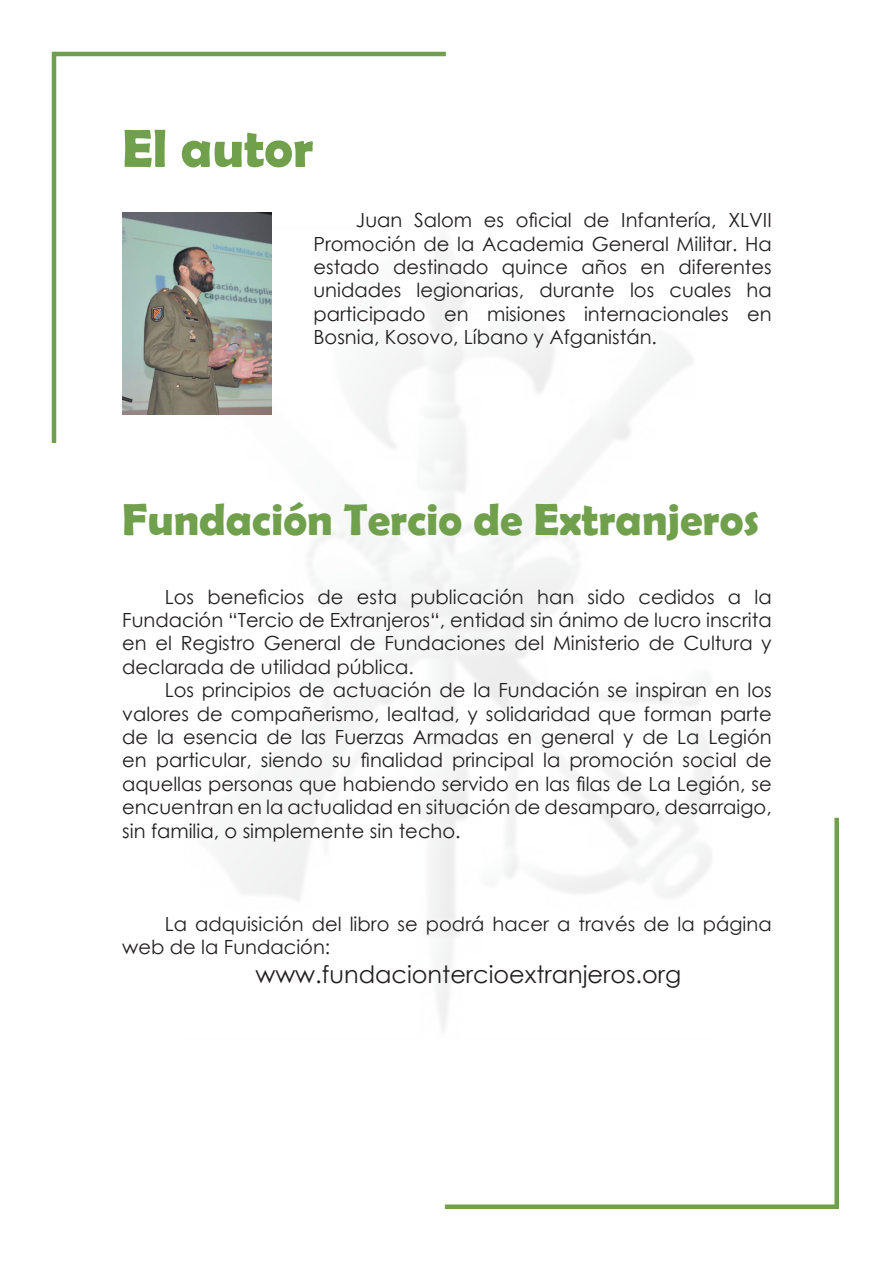
<style>
.page{position:relative;width:893px;height:1263px;background:#fff}
.page>*{position:absolute;margin:0;border:0;box-sizing:border-box;transform-origin:0 0}
.t1{font:700 54px "Berlin Sans FB Demi";color:#71a04d}
.t2{font:700 45px "Berlin Sans FB Demi";color:#71a04d}
.t3{font:24px "Century Gothic";color:#231f20}
.t4{font:19.5px/23.4px "Century Gothic";color:#231f20;text-align:justify}
</style>
<div class="page">
<img style="left:182px;top:226px;width:530px;height:804px">
<img style="left:122px;top:213px;width:149px;height:201px">
<hr style="left:55px;top:52px;width:391px;height:4px;background:#71a04d">
<hr style="left:52px;top:52px;width:4px;height:391px;background:#71a04d">
<div style="left:445px;top:1204px;width:391px;height:5px;background:#71a04d"></div>
<div style="left:834px;top:818px;width:5px;height:391px;background:#71a04d"></div>
<p class="t1" style="left:122px;top:117px;width:193px">El autor</p>
<p class="t4" style="left:313px;top:208px;width:460px;text-indent:43px">Juan Salom es oficial de Infantería, XLVII Promoción de la Academia General Militar. Ha estado destinado quince años en diferentes unidades legionarias, durante los cuales ha participado en misiones internacionales en Bosnia, Kosovo, Líbano y Afganistán.</p>
<p class="t2" style="left:122px;top:493px;width:639px">Fundación Tercio de Extranjeros</p>
<p class="t4" style="left:122px;top:584px;width:651px;text-indent:43px">Los beneficios de esta publicación han sido cedidos a la Fundación “Tercio de Extranjeros“, entidad sin ánimo de lucro inscrita en el Registro General de Fundaciones del Ministerio de Cultura y declarada de utilidad pública.</p>
<p class="t4" style="left:122px;top:678px;width:651px;text-indent:43px">Los principios de actuación de la Fundación se inspiran en los valores de compañerismo, lealtad, y solidaridad que forman parte de la esencia de las Fuerzas Armadas en general y de La Legión en particular, siendo su finalidad principal la promoción social de aquellas personas que habiendo servido en las filas de La Legión, se encuentran en la actualidad en situación de desamparo, desarraigo, sin familia, o simplemente sin techo.</p>
<p class="t4" style="left:122px;top:912px;width:651px;text-indent:43px">La adquisición del libro se podrá hacer a través de la página web de la Fundación:</p>
<p class="t3" style="left:255px;top:958px;width:427px">www.fundaciontercioextranjeros.org</p>
</div>
